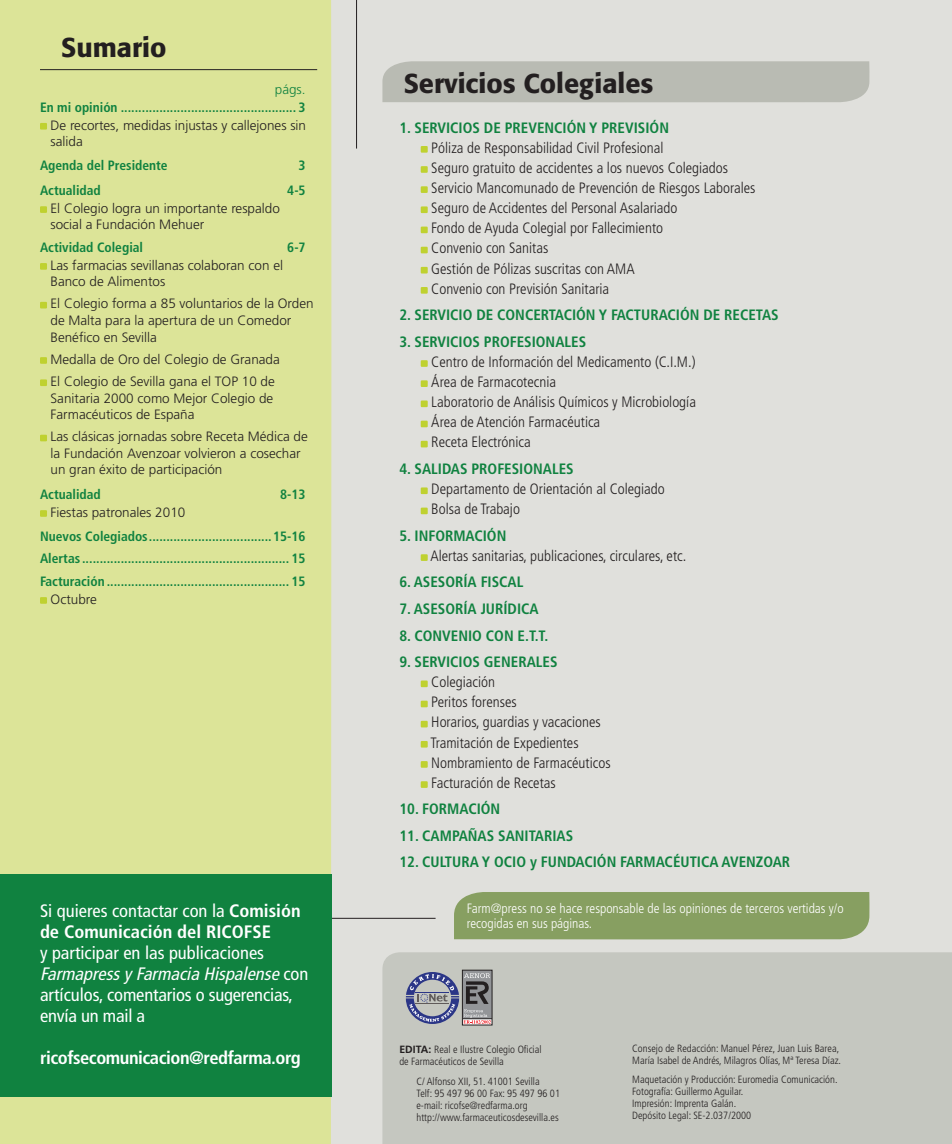
<style>
.page{position:relative;width:952px;height:1144px;background:#fff}
.page>*{position:absolute;margin:0;border:0;box-sizing:border-box;transform-origin:0 0}
.t1{font:500 27px "Formata";color:#231f20}
.t2{font:condensed 18px/21px "Frutiger";color:#fff}
.t3{font:700 condensed 18px/21px "Frutiger";color:#fff}
.t4{font:700 condensed 18px "Frutiger";letter-spacing:-.025em;color:#fff}
.t5{font:300 condensed 15px/20.1px "Frutiger";color:#231f20}
.t6{font:700 condensed 15px "Frutiger";color:#108240}
.t7{font:300 13.5px/16.5px "Frutiger";color:#231f20}
.t8{font:700 condensed 13.5px/22.2px "Frutiger";color:#108240;text-align:justify}
.t9{font:300 condensed 13.5px/15px "Frutiger";color:#fff}
.t10{font:300 13.5px "Frutiger";color:#108240}
.t11{font:300 condensed 10.5px/12px "Frutiger";color:#231f20}
.s1{font-weight:400}
.s2{font-style:italic}
.s3{font-weight:700;font-stretch:normal}
</style>
<div class="page">
<div style="left:0;top:0;width:952px;height:1143px;background:#e0e0dc"></div>
<div style="left:421px;top:146px;width:7px;height:7px;background:#bfd130"></div>
<div style="left:421px;top:166px;width:7px;height:7px;background:#bfd130"></div>
<div style="left:421px;top:186px;width:7px;height:7px;background:#bfd130"></div>
<div style="left:421px;top:206px;width:7px;height:7px;background:#bfd130"></div>
<div style="left:421px;top:226px;width:7px;height:7px;background:#bfd130"></div>
<div style="left:421px;top:247px;width:7px;height:6px;background:#bfd130"></div>
<div style="left:421px;top:267px;width:7px;height:6px;background:#bfd130"></div>
<div style="left:421px;top:287px;width:7px;height:6px;background:#bfd130"></div>
<div style="left:421px;top:360px;width:7px;height:7px;background:#bfd130"></div>
<div style="left:421px;top:380px;width:7px;height:7px;background:#bfd130"></div>
<div style="left:421px;top:400px;width:7px;height:7px;background:#bfd130"></div>
<div style="left:421px;top:420px;width:7px;height:7px;background:#bfd130"></div>
<div style="left:421px;top:440px;width:7px;height:7px;background:#bfd130"></div>
<div style="left:421px;top:487px;width:7px;height:7px;background:#bfd130"></div>
<div style="left:421px;top:507px;width:7px;height:7px;background:#bfd130"></div>
<div style="left:421px;top:554px;width:7px;height:6px;background:#bfd130"></div>
<div style="left:421px;top:680px;width:7px;height:7px;background:#bfd130"></div>
<div style="left:421px;top:700px;width:7px;height:7px;background:#bfd130"></div>
<div style="left:421px;top:720px;width:7px;height:7px;background:#bfd130"></div>
<div style="left:421px;top:740px;width:7px;height:7px;background:#bfd130"></div>
<svg style="left:421px;top:760px;width:7px;height:7px"></svg>
<div style="left:421px;top:781px;width:7px;height:6px;background:#bfd130"></div>
<div style="left:382px;top:61px;width:487px;height:41px;background:#b9bbb3"></div>
<div style="left:0;top:0;width:332px;height:1143px;background:#dce498"></div>
<hr style="left:40px;top:69px;width:277px;height:1px;background:#231f20">
<div style="left:40px;top:123px;width:7px;height:6px;background:#bfd130"></div>
<div style="left:40px;top:206px;width:7px;height:7px;background:#bfd130"></div>
<div style="left:40px;top:263px;width:7px;height:6px;background:#bfd130"></div>
<div style="left:40px;top:302px;width:7px;height:6px;background:#bfd130"></div>
<div style="left:40px;top:357px;width:7px;height:6px;background:#bfd130"></div>
<div style="left:40px;top:379px;width:7px;height:7px;background:#bfd130"></div>
<div style="left:40px;top:434px;width:7px;height:7px;background:#bfd130"></div>
<div style="left:40px;top:510px;width:7px;height:6px;background:#bfd130"></div>
<div style="left:40px;top:597px;width:7px;height:6px;background:#bfd130"></div>
<div style="left:454px;top:892px;width:415px;height:47px;background:#879f61"></div>
<hr style="left:356px;top:0;width:1px;height:148px;background:#231f20">
<hr style="left:331px;top:917px;width:104px;height:1px;background:#231f20">
<div style="left:382px;top:952px;width:570px;height:191px;background:#c5c7c0"></div>
<div style="left:462px;top:969px;width:30px;height:55px;border:1px solid #231f20"></div>
<svg style="left:406px;top:971px;width:85px;height:52px;background:#8d8e9e"></svg>
<div style="left:0;top:873px;width:331px;height:223px;background:#108240"></div>
<h1 class="t1" style="left:61px;top:31px;width:107px">Sumario</h1>
<p class="t10" style="left:275px;top:81px;width:32px">págs.</p>
<p class="t8" style="left:40px;top:96px;width:267px">En mi opinión .................................................. 3</p>
<p class="t7" style="left:51px;top:117px;width:257px">De recortes, medidas injustas y callejones sin salida</p>
<p class="t8" style="left:40px;top:155px;width:129px">Agenda del Presidente</p>
<p class="t8" style="left:298px;top:155px;width:9px">3</p>
<p class="t8" style="left:40px;top:179px;width:62px">Actualidad</p>
<p class="t8" style="left:287px;top:179px;width:20px">4-5</p>
<p class="t7" style="left:51px;top:200px;width:231px">El Colegio logra un importante respaldo social a Fundación Mehuer</p>
<p class="t8" style="left:40px;top:236px;width:105px">Actividad Colegial</p>
<p class="t8" style="left:287px;top:236px;width:20px">6-7</p>
<p class="t7" style="left:51px;top:257px;width:234px">Las farmacias sevillanas colaboran con el<br>Banco de Alimentos</p>
<p class="t7" style="left:51px;top:295px;width:265px">El Colegio forma a 85 voluntarios de la Orden de Malta para la apertura de un Comedor<br>Benéfico en Sevilla</p>
<p class="t7" style="left:51px;top:348px;width:231px;line-height:22.2px">Medalla de Oro del Colegio de Granada<br>El Colegio de Sevilla gana el TOP 10 de</p>
<p class="t7" style="left:51px;top:389px;width:224px">Sanitaria 2000 como Mejor Colegio de<br>Farmacéuticos de España</p>
<p class="t7" style="left:51px;top:428px;width:259px">Las clásicas jornadas sobre Receta Médica de la Fundación Avenzoar volvieron a cosechar un gran éxito de participación</p>
<p class="t8" style="left:40px;top:483px;width:62px">Actualidad</p>
<p class="t8" style="left:280px;top:483px;width:27px">8-13</p>
<p class="t7" style="left:51px;top:503px;width:136px">Fiestas patronales 2010</p>
<p class="t8" style="left:40px;top:525px;width:267px">Nuevos Colegiados...................................15-16<br>Alertas ........................................................... 15<br>Facturación .................................................... 15</p>
<p class="t7" style="left:51px;top:590px;width:48px">Octubre</p>
<p class="t3" style="left:40px;top:900px;width:262px"><span class="s1">Si quieres contactar con la</span> Comisión de Comunicación del RICOFSE</p>
<p class="t2" style="left:40px;top:942px;width:270px">y participar en las publicaciones<br><span class="s2">FarmapressyFarmacia Hispalense</span>c o n artículos, comentarios o sugerencias, envía un mail a</p>
<p class="t4" style="left:40px;top:1046px;width:262px">ricofsecomunicacion@redfarma.org</p>
<h1 class="t1" style="left:404px;top:67px;width:251px">Servicios Colegiales</h1>
<p class="t6" style="left:399px;top:118px;width:271px">1. SERVICIOS DE PREVENCIÓN Y PREVISIÓN</p>
<p class="t5" style="left:431px;top:138px;width:325px">Póliza de Responsabilidad Civil Profesional<br>Seguro gratuito de accidentes a los nuevos Colegiados Servicio Mancomunado de Prevención de Riesgos Laborales Seguro de Accidentes del Personal Asalariado<br>Fondo de Ayuda Colegial por Fallecimiento<br>Convenio con Sanitas<br>Gestión de Pólizas suscritas con AMA<br>Convenio con Previsión Sanitaria</p>
<p class="t6" style="left:399px;top:306px;width:381px">2. SERVICIO DE CONCERTACIÓN Y FACTURACIÓN DE RECETAS</p>
<p class="t6" style="left:399px;top:332px;width:188px">3. SERVICIOS PROFESIONALES</p>
<p class="t5" style="left:431px;top:352px;width:266px">Centro de Información del Medicamento (C.I.M.)<br>Área de Farmacotecnia<br>Laboratorio de Análisis Químicos y Microbiología Área de Atención Farmacéutica<br>Receta Electrónica</p>
<p class="t6" style="left:399px;top:459px;width:176px">4. SALIDAS PROFESIONALES</p>
<p class="t5" style="left:431px;top:479px;width:235px">Departamento de Orientación al Colegiado<br>Bolsa de Trabajo</p>
<p class="t6" style="left:399px;top:526px;width:108px">5. INFORMACIÓN</p>
<p class="t5" style="left:430px;top:545px;width:257px">Alertas sanitarias, publicaciones, circulares, etc.</p>
<p class="t6" style="left:399px;top:573px;width:125px">6. ASESORÍA FISCAL</p>
<p class="t6" style="left:399px;top:599px;width:141px">7. ASESORÍA JURÍDICA</p>
<p class="t6" style="left:399px;top:626px;width:150px">8. CONVENIO CON E.T.T.</p>
<p class="t6" style="left:399px;top:652px;width:160px">9. SERVICIOS GENERALES</p>
<p class="t5" style="left:430px;top:672px;width:182px">Colegiación<br>Peritos forenses<br>Horarios, guardias y vacaciones<br>Tramitación de Expedientes<br>Nombramiento de Farmacéuticos<br>Facturación de Recetas</p>
<p class="t6" style="left:399px;top:800px;width:102px">10. FORMACIÓN</p>
<p class="t6" style="left:399px;top:826px;width:175px">11. CAMPAÑAS SANITARIAS</p>
<p class="t6" style="left:399px;top:853px;width:392px">12. CULTURA Y OCIO y FUNDACIÓN FARMACÉUTICA AVENZOAR</p>
<p class="t9" style="left:467px;top:900px;width:378px">Farm@press no se hace responsable de las opiniones de terceros vertidas y/o recogidas en sus páginas.</p>
<p class="t11" style="left:399px;top:1042px;width:144px"><span class="s3">Edita:</span> Real e Ilustre Colegio Oficial de Farmacéuticos de Sevilla</p>
<p class="t11" style="left:416px;top:1075px;width:145px">C/ Alfonso XII, 51. 41001 Sevilla<br>Telf: 95 497 96 00 Fax: 95 497 96 01 e-mail: ricofse@redfarma.org http://www.farmaceuticosdesevilla.es</p>
<p class="t11" style="left:632px;top:1042px;width:210px">Consejo de Redacción: Manuel Pérez, Juan Luis Barea,<br>María Isabel de Andrés, Milagros Olías, Mª Teresa Díaz.</p>
<p class="t11" style="left:632px;top:1072px;width:207px">Maquetación y Producción: Euromedia Comunicación.<br>Fotografía: Guillermo Aguilar.<br>Impresión: Imprenta Galán.<br>Depósito Legal: SE-2.037/2000</p>
</div>
